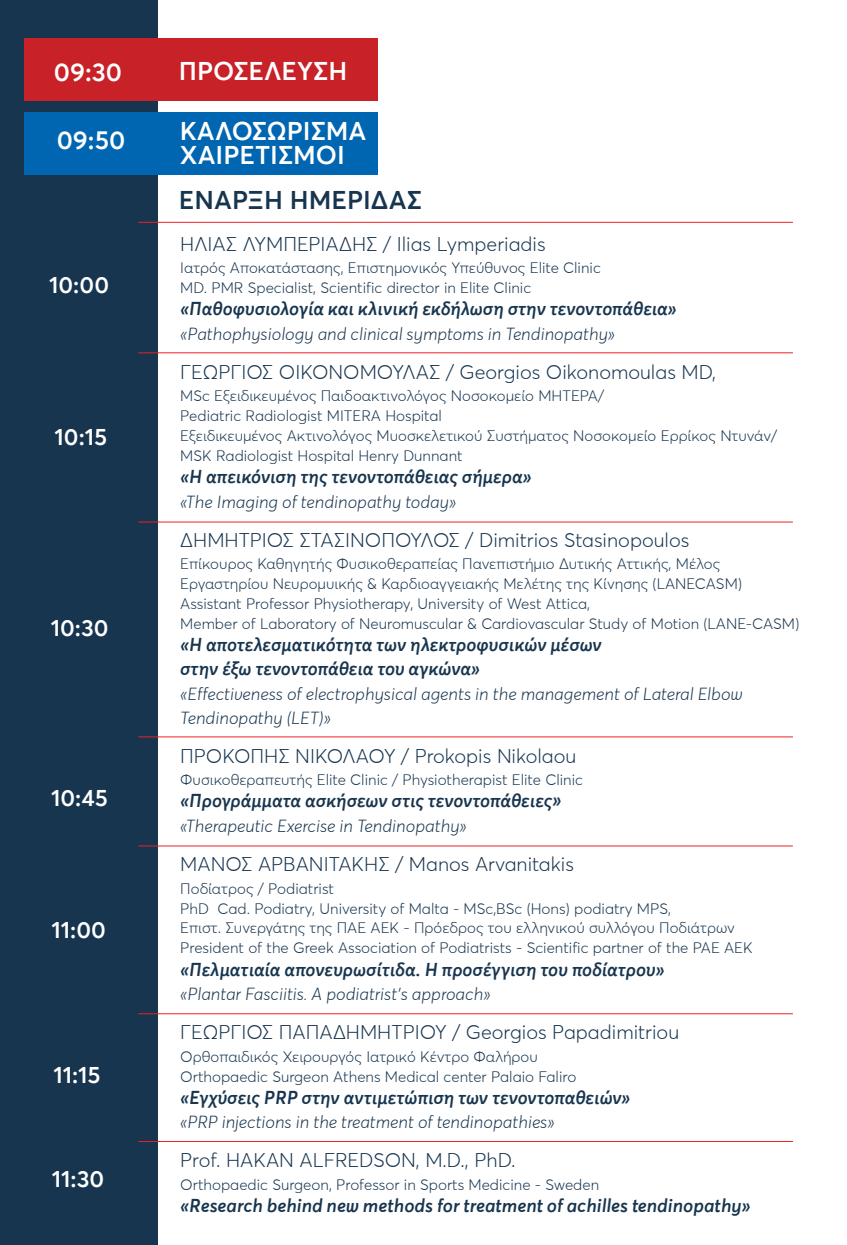
<style>
.page{position:relative;width:847px;height:1245px;background:#fff}
.page>*{position:absolute;margin:0;border:0;box-sizing:border-box;transform-origin:0 0}
.t1{font:600 25.6px/24px "Averta Std";color:#fff}
.t2{font:600 25.6px "Averta Std";color:#17354f}
.t3{font:600 23.4px "Averta Std";color:#fff}
.t4{font:300 19.8px "Averta Std";color:#17354f}
.t5{font:italic 600 18.6px/24px "Averta Std";letter-spacing:-.005em;color:#17354f}
.t6{font:italic 300 17.4px/24px "Averta Std";color:#17354f}
.t7{font:300 15.2px/20px "Averta Std";color:#17354f}
</style>
<div class="page">
<div style="left:0;top:0;width:158px;height:1245px;background:#17354f"></div>
<div style="left:24px;top:38px;width:353px;height:63px;background:#c82127"></div>
<hr style="left:138px;top:222px;width:655px;height:1px;background:#ec2024">
<hr style="left:138px;top:352px;width:655px;height:1px;background:#ec2024">
<hr style="left:138px;top:521px;width:655px;height:1px;background:#ec2024">
<hr style="left:138px;top:736px;width:655px;height:1px;background:#ec2024">
<hr style="left:138px;top:845px;width:655px;height:1px;background:#ec2024">
<hr style="left:138px;top:1013px;width:655px;height:1px;background:#ec2024">
<hr style="left:138px;top:1141px;width:655px;height:1px;background:#ec2024">
<div style="left:24px;top:112px;width:353px;height:63px;background:#0066b2"></div>
<h1 class="t1" style="left:54px;top:60px;width:70px">09:30</h1>
<h1 class="t1" style="left:179px;top:59px;width:170px">ΠΡΟΣΕΛΕΥΣΗ</h1>
<h1 class="t1" style="left:57px;top:127px;width:70px">09:50</h1>
<h1 class="t1" style="left:180px;top:118px;width:188px">ΚΑΛΟΣΩΡΙΣΜΑ<br>ΧΑΙΡΕΤΙΣΜΟΙ</h1>
<h1 class="t2" style="left:179px;top:183px;width:244px">EΝΑΡΞΗ HΜΕΡΙΔΑΣ</h1>
<h2 class="t3" style="left:49px;top:270px;width:61px">10:00</h2>
<h2 class="t3" style="left:55px;top:422px;width:54px">10:15</h2>
<h2 class="t3" style="left:51px;top:613px;width:59px">10:30</h2>
<h2 class="t3" style="left:51px;top:783px;width:58px">10:45</h2>
<h2 class="t3" style="left:51px;top:915px;width:56px">11:00</h2>
<h2 class="t3" style="left:53px;top:1060px;width:49px">11:15</h2>
<h2 class="t3" style="left:52px;top:1164px;width:54px">11:30</h2>
<h3 class="t4" style="left:180px;top:231px;width:367px">ΗΛΙΑΣ ΛΥΜΠΕΡΙΑΔΗΣ / Ilias Lymperiadis</h3>
<p class="t7" style="left:180px;top:258px;width:422px">Ιατρός Αποκατάστασης, Επιστημονικός Υπεύθυνος Elite Clinic<br>MD. PMR Specialist, Scientific director in Elite Clinic</p>
<p class="t5" style="left:180px;top:298px;width:498px">«Παθοφυσιολογία και κλινική εκδήλωση στην τενοντοπάθεια»</p>
<p class="t6" style="left:180px;top:322px;width:436px">«Pathophysiology and clinical symptoms in Tendinopathy»</p>
<h3 class="t4" style="left:180px;top:359px;width:537px">ΓΕΩΡΓΙΟΣ ΟΙΚΟΝΟΜΟΥΛΑΣ / Georgios Oikonomoulas MD,</h3>
<p class="t7" style="left:180px;top:386px;width:598px">MSc Εξειδικευμένος Παιδοακτινολόγος Νοσοκομείο ΜΗΤΕΡΑ/<br>Pediatric Radiologist MITERA Hospital<br>Εξειδικευμένος Ακτινολόγος Μυοσκελετικού Συστήματος Νοσοκομείο Ερρίκος Ντυνάν/ MSK Radiologist Hospital Henry Dunnant</p>
<p class="t5" style="left:180px;top:466px;width:353px">«Η απεικόνιση της τενοντοπάθειας σήμερα»</p>
<p class="t6" style="left:180px;top:490px;width:277px">«The Imaging of tendinopathy today»</p>
<h3 class="t4" style="left:180px;top:527px;width:510px">ΔΗΜΗΤΡΙΟΣ ΣΤΑΣΙΝΟΠΟΥΛΟΣ / Dimitrios Stasinopoulos</h3>
<p class="t7" style="left:180px;top:554px;width:620px">Επίκουρος Καθηγητής Φυσικοθεραπείας Πανεπιστήμιο Δυτικής Αττικής, Μέλος Εργαστηρίου Νευρομυικής &amp; Καρδιοαγγειακής Μελέτης της Κίνησης (LANECASM)<br>Assistant Professor Physiotherapy, University of West Attica,<br>Member of Laboratory of Neuromuscular &amp; Cardiovascular Study of Motion (LANE-CASM)</p>
<p class="t5" style="left:180px;top:634px;width:423px">«Η αποτελεσματικότητα των ηλεκτροφυσικών μέσων στην έξω τενοντοπάθεια του αγκώνα»</p>
<p class="t6" style="left:180px;top:682px;width:564px">«Εffectiveness of electrophysical agents in the management of Lateral Elbow<br>Tendinopathy (LET)»</p>
<h3 class="t4" style="left:180px;top:743px;width:397px">ΠΡΟΚΟΠΗΣ ΝΙΚΟΛΑΟΥ / Prokopis Nikolaou</h3>
<p class="t7" style="left:180px;top:770px;width:404px">Φυσικοθεραπευτής Elite Clinic / Physiotherapist Elite Clinic</p>
<p class="t5" style="left:180px;top:790px;width:383px">«Προγράμματα ασκήσεων στις τενοντοπάθειες»</p>
<p class="t6" style="left:180px;top:814px;width:288px">«Therapeutic Exercise in Tendinopathy»</p>
<h3 class="t4" style="left:180px;top:851px;width:395px">ΜΑΝΟΣ ΑΡΒΑΝΙΤΑΚΗΣ / Manos Arvanitakis</h3>
<p class="t7" style="left:180px;top:878px;width:574px">Ποδίατρος / Podiatrist<br>PhD Cad. Podiatry, University of Malta - MSc,BSc (Hons) podiatry MPS,<br>Επιστ. Συνεργάτης της ΠΑΕ ΑΕΚ - Πρόεδρος του ελληνικού συλλόγου Ποδιάτρων President of the Greek Association of Podiatrists - Scientific partner of the PAE AEK</p>
<p class="t5" style="left:180px;top:958px;width:486px">«Πελματιαία απονευρωσίτιδα. H προσέγγιση του ποδίατρου»</p>
<p class="t6" style="left:180px;top:982px;width:312px">«Plantar Fasciitis. A podiatrist’s approach»</p>
<h3 class="t4" style="left:180px;top:1019px;width:500px">ΓΕΩΡΓΙΟΣ ΠΑΠΑΔΗΜΗΤΡΙΟΥ / Georgios Papadimitriou</h3>
<p class="t7" style="left:180px;top:1046px;width:397px">Ορθοπαιδικός Χειρουργός Ιατρικό Κέντρο Φαλήρου<br>Orthopaedic Surgeon Athens Medical center Palaio Faliro</p>
<p class="t5" style="left:180px;top:1086px;width:452px">«Εγχύσεις PRP στην αντιμετώπιση των τενοντοπαθειών»</p>
<p class="t6" style="left:180px;top:1110px;width:376px">«PRP injections in the treatment of tendinopathies»</p>
<h3 class="t4" style="left:180px;top:1147px;width:337px">Prof. HAKAN ALFREDSON, M.D., PhD.</h3>
<p class="t7" style="left:180px;top:1174px;width:420px">Οrthopaedic Surgeon, Professor in Sports Medicine - Sweden</p>
<p class="t5" style="left:180px;top:1194px;width:572px">«Research behind new methods for treatment of achilles tendinopathy»</p>
</div>
